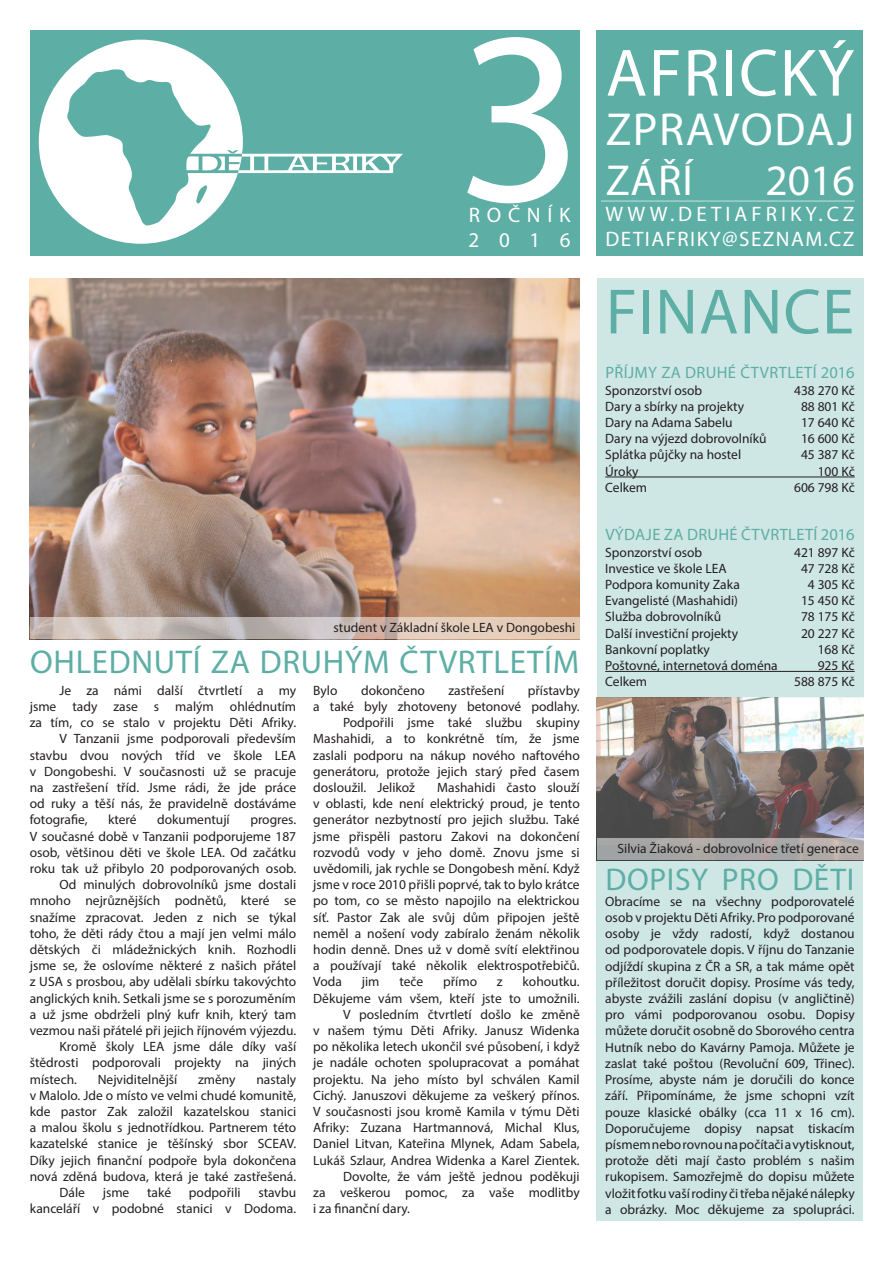
<style>
.page{position:relative;width:893px;height:1263px;background:#fff}
.page>*{position:absolute;margin:0;border:0;box-sizing:border-box;transform-origin:0 0}
.t1{font:247.5px "Myriad Pro";color:#fff}
.t2{font:67.5px "Myriad Pro";letter-spacing:.025em;color:#fff}
.t3{font:64.5px "Myriad Pro";letter-spacing:.02em;color:#5daea5}
.t4{font:46.5px "Myriad Pro";letter-spacing:.03em;color:#fff}
.t5{font:43.5px "Myriad Pro";letter-spacing:.01em;color:#fff}
.t6{font:33px "Myriad Pro";letter-spacing:.02em;color:#5daea5}
.t7{font:31.5px "Myriad Pro";letter-spacing:.02em;color:#5daea5}
.t8{font:21px "Myriad Pro";letter-spacing:.07em;color:#fff}
.t9{font:21px "Myriad Pro";letter-spacing:.19em;color:#fff}
.t10{font:21px/25.2px "Myriad Pro";letter-spacing:.32em;color:#fff}
.t11{font:16.5px "Myriad Pro";letter-spacing:.02em;color:#5daea5}
.t12{font:13.5px/16.2px "Myriad Pro";color:#231f20;text-align:justify}
</style>
<div class="page">
<div style="left:597px;top:845px;width:266px;height:375px;background:#cee6e4"></div>
<div style="left:30px;top:30px;width:550px;height:226px;background:#5daea5"></div>
<div style="left:597px;top:30px;width:266px;height:226px;background:#5daea5"></div>
<div style="left:39px;top:40px;width:204px;height:204px;background:#fff;border-radius:50%"></div>
<svg style="left:67px;top:69px;width:176px;height:157px"></svg>
<img style="left:30px;top:278px;width:550px;height:340px">
<div style="left:597px;top:278px;width:266px;height:419px;background:#cee6e4"></div>
<svg style="left:227px;top:150px;width:176px;height:23px"></svg>
<hr style="left:605px;top:477px;width:250px;height:1px;background:#231f20">
<hr style="left:605px;top:671px;width:250px;height:1px;background:#231f20">
<svg style="left:30px;top:618px;width:550px;height:21px;background:#d0c1b8"></svg>
<hr style="left:601px;top:201px;width:254px;height:1px;background:#fff">
<img style="left:597px;top:697px;width:266px;height:142px">
<svg style="left:597px;top:839px;width:266px;height:21px;background:#a9a7a6"></svg>
<p class="t1" style="left:457px;top:-35px;width:128px">3</p>
<p class="t2" style="left:606px;top:31px;width:250px">AFRICKÝ</p>
<p class="t4" style="left:606px;top:101px;width:250px">ZPRAVODAJ</p>
<p class="t5" style="left:606px;top:153px;width:89px">ZÁŘÍ</p>
<p class="t5" style="left:765px;top:153px;width:91px">2016</p>
<p class="t10" style="left:469px;top:202px;width:104px">ROČNÍK<br>2016</p>
<p class="t9" style="left:605px;top:201px;width:251px">WWW.DETIAFRIKY.CZ</p>
<p class="t8" style="left:605px;top:226px;width:251px">DETIAFRIKY@SEZNAM.CZ</p>
<p class="t12" style="left:334px;top:619px;width:243px">student v Základní škole LEA v Dongobeshi</p>
<p class="t6" style="left:30px;top:641px;width:551px">OHLEDNUTÍ ZA DRUHÝM ČTVRTLETÍM</p>
<p class="t12" style="left:30px;top:682px;width:268px;text-indent:30px">Je za námi další čtvrtletí a my jsme tady zase s malým ohlédnutím za tím, co se stalo v projektu Děti Afriky.</p>
<p class="t12" style="left:30px;top:730px;width:268px;text-indent:30px">V Tanzanii jsme podporovali především stavbu dvou nových tříd ve škole LEA v Dongobeshi. V současnosti už se pracuje na zastřešení tříd. Jsme rádi, že jde práce od ruky a těší nás, že pravidelně dostáváme fotografie,</p>
<p class="t12" style="left:108px;top:811px;width:30px">které</p>
<p class="t12" style="left:157px;top:811px;width:74px">dokumentují</p>
<p class="t12" style="left:30px;top:811px;width:268px;text-indent:221px">progres.<br>V současné době v Tanzanii podporujeme 187 osob, většinou děti ve škole LEA. Od začátku roku tak už přibylo 20 podporovaných osob.</p>
<p class="t12" style="left:30px;top:876px;width:268px;text-indent:30px">Od minulých dobrovolníků jsme dostali mnoho nejrůznějších podnětů, které se snažíme zpracovat. Jeden z nich se týkal toho, že děti rády čtou a mají jen velmi málo dětských či mládežnických knih. Rozhodli jsme se, že oslovíme některé z našich přátel z USA s prosbou, aby udělali sbírku takovýchto anglických knih. Setkali jsme se s porozuměním a už jsme obdrželi plný kufr knih, který tam vezmou naši přátelé při jejich říjnovém výjezdu.</p>
<p class="t12" style="left:30px;top:1038px;width:268px;text-indent:30px">Kromě školy LEA jsme dále díky vaší štědrosti podporovali projekty na jiných místech.</p>
<p class="t12" style="left:30px;top:1071px;width:268px;text-indent:227px">nastaly v Malolo. Jde o místo ve velmi chudé komunitě, kde pastor Zak založil kazatelskou stanici a malou školu s jednotřídkou. Partnerem této kazatelské stanice je těšínský sbor SCEAV.<br>Díky jejich finanční podpoře byla dokončena nová zděná budova, která je také zastřešená.</p>
<p class="t12" style="left:60px;top:1184px;width:27px">Dále</p>
<p class="t12" style="left:103px;top:1184px;width:28px">jsme</p>
<p class="t12" style="left:147px;top:1184px;width:26px">také</p>
<p class="t12" style="left:189px;top:1184px;width:53px">podpořili</p>
<p class="t12" style="left:98px;top:1071px;width:81px">Nejviditelnější</p>
<p class="t12" style="left:198px;top:1071px;width:39px">změny</p>
<p class="t12" style="left:30px;top:1184px;width:268px;text-align:right">stavbu<br>kanceláří v podobné stanici v Dodoma.</p>
<p class="t12" style="left:313px;top:682px;width:268px;text-align:right">přístavby<br>a také byly zhotoveny betonové podlahy.</p>
<p class="t12" style="left:313px;top:714px;width:268px;text-indent:30px">Podpořili jsme také službu skupiny Mashahidi, a to konkrétně tím, že jsme zaslali podporu na nákup nového naftového generátoru, protože jejich starý před časem dosloužil. Jelikož</p>
<p class="t12" style="left:313px;top:682px;width:26px">Bylo</p>
<p class="t12" style="left:361px;top:682px;width:65px">dokončeno</p>
<p class="t12" style="left:448px;top:682px;width:57px">zastřešení</p>
<p class="t12" style="left:313px;top:779px;width:268px;text-indent:124px">Mashahidi často slouží v oblasti, kde není elektrický proud, je tento generátor nezbytností pro jejich službu. Také jsme přispěli pastoru Zakovi na dokončení rozvodů vody v jeho domě. Znovu jsme si uvědomili, jak rychle se Dongobesh mění. Když jsme v roce 2010 přišli poprvé, tak to bylo krátce po tom, co se město napojilo na elektrickou síť. Pastor Zak ale svůj dům připojen ještě neměl a nošení vody zabíralo ženám několik hodin denně. Dnes už v domě svítí elektřinou a používají také několik elektrospotřebičů.<br>Voda</p>
<p class="t12" style="left:313px;top:973px;width:268px;text-align:right">kohoutku.<br>Děkujeme vám všem, kteří jste to umožnili.</p>
<p class="t12" style="left:313px;top:1006px;width:268px;text-indent:30px">V posledním čtvrtletí došlo ke změně v našem týmu Děti Afriky. Janusz Widenka po několika letech ukončil své působení, i když je nadále ochoten spolupracovat a pomáhat projektu. Na jeho místo byl schválen Kamil Cichý. Januszovi děkujeme za veškerý přínos.<br>V současnosti jsou kromě Kamila v týmu Děti Afriky: Zuzana Hartmannová, Michal Klus, Daniel Litvan, Kateřina Mlynek, Adam Sabela, Lukáš Szlaur, Andrea Widenka a Karel Zientek.</p>
<p class="t12" style="left:313px;top:1168px;width:268px;text-indent:30px">Dovolte, že vám ještě jednou poděkuji za veškerou pomoc, za vaše modlitby i za finanční dary.</p>
<p class="t12" style="left:362px;top:973px;width:19px">jim</p>
<p class="t12" style="left:399px;top:973px;width:25px">teče</p>
<p class="t12" style="left:443px;top:973px;width:35px">přímo</p>
<p class="t12" style="left:497px;top:973px;width:7px">z</p>
<p class="t3" style="left:606px;top:272px;width:250px">FINANCE</p>
<p class="t11" style="left:605px;top:363px;width:251px">PŘÍJMY ZA DRUHÉ ČTVRTLETÍ 2016</p>
<p class="t12" style="left:605px;top:382px;width:99px">Sponzorství osob</p>
<p class="t12" style="left:794px;top:382px;width:62px">438 270 Kč</p>
<p class="t12" style="left:605px;top:398px;width:140px">Dary a sbírky na projekty</p>
<p class="t12" style="left:801px;top:398px;width:55px">88 801 Kč</p>
<p class="t12" style="left:605px;top:414px;width:129px">Dary na Adama Sabelu</p>
<p class="t12" style="left:801px;top:414px;width:55px">17 640 Kč</p>
<p class="t12" style="left:605px;top:430px;width:163px">Dary na výjezd dobrovolníků</p>
<p class="t12" style="left:801px;top:430px;width:55px">16 600 Kč</p>
<p class="t12" style="left:605px;top:447px;width:138px">Splátka půjčky na hostel</p>
<p class="t12" style="left:801px;top:447px;width:55px">45 387 Kč</p>
<p class="t12" style="left:605px;top:463px;width:35px">Úroky</p>
<p class="t12" style="left:818px;top:463px;width:39px">100 Kč</p>
<p class="t12" style="left:605px;top:479px;width:43px">Celkem</p>
<p class="t12" style="left:794px;top:479px;width:62px">606 798 Kč</p>
<p class="t11" style="left:605px;top:525px;width:251px">VÝDAJE ZA DRUHÉ ČTVRTLETÍ 2016</p>
<p class="t12" style="left:605px;top:544px;width:99px">Sponzorství osob</p>
<p class="t12" style="left:794px;top:544px;width:62px">421 897 Kč</p>
<p class="t12" style="left:605px;top:560px;width:123px">Investice ve škole LEA</p>
<p class="t12" style="left:801px;top:560px;width:55px">47 728 Kč</p>
<p class="t12" style="left:605px;top:576px;width:136px">Podpora komunity Zaka</p>
<p class="t12" style="left:808px;top:576px;width:48px">4 305 Kč</p>
<p class="t12" style="left:605px;top:592px;width:134px">Evangelisté (Mashahidi)</p>
<p class="t12" style="left:801px;top:592px;width:55px">15 450 Kč</p>
<p class="t12" style="left:605px;top:609px;width:117px">Služba dobrovolníků</p>
<p class="t12" style="left:801px;top:609px;width:55px">78 175 Kč</p>
<p class="t12" style="left:605px;top:625px;width:134px">Další investiční projekty</p>
<p class="t12" style="left:801px;top:625px;width:55px">20 227 Kč</p>
<p class="t12" style="left:605px;top:641px;width:106px">Bankovní poplatky</p>
<p class="t12" style="left:818px;top:641px;width:39px">168 Kč</p>
<p class="t12" style="left:605px;top:657px;width:174px">Poštovné, internetová doména</p>
<p class="t12" style="left:818px;top:657px;width:38px">925 Kč</p>
<p class="t12" style="left:605px;top:673px;width:43px">Celkem</p>
<p class="t12" style="left:794px;top:673px;width:62px">588 875 Kč</p>
<p class="t12" style="left:618px;top:840px;width:243px">Silvia Žiaková - dobrovolnice třetí generace</p>
<p class="t7" style="left:606px;top:860px;width:250px">DOPISY PRO DĚTI</p>
<p class="t12" style="left:605px;top:893px;width:251px">Obracíme se na všechny podporovatelé osob v projektu Děti Afriky. Pro podporované osoby je vždy radostí, když dostanou od podporovatele dopis. V říjnu do Tanzanie odjíždí skupina z ČR a SR, a tak máme opět příležitost doručit dopisy. Prosíme vás tedy, abyste zvážili zaslání dopisu (v angličtině) pro vámi podporovanou osobu. Dopisy můžete doručit osobně do Sborového centra Hutník nebo do Kavárny Pamoja. Můžete je zaslat také poštou (Revoluční 609, Třinec).<br>Prosíme, abyste nám je doručili do konce září. Připomínáme, že jsme schopni vzít pouze klasické obálky (cca 11 x 16 cm).<br>Doporučujeme dopisy napsat tiskacím písmem nebo rovnou na počítači a vytisknout, protože děti mají často problém s našim rukopisem. Samozřejmě do dopisu můžete vložit fotku vaší rodiny či třeba nějaké nálepky a obrázky. Moc děkujeme za spolupráci.</p>
</div>
